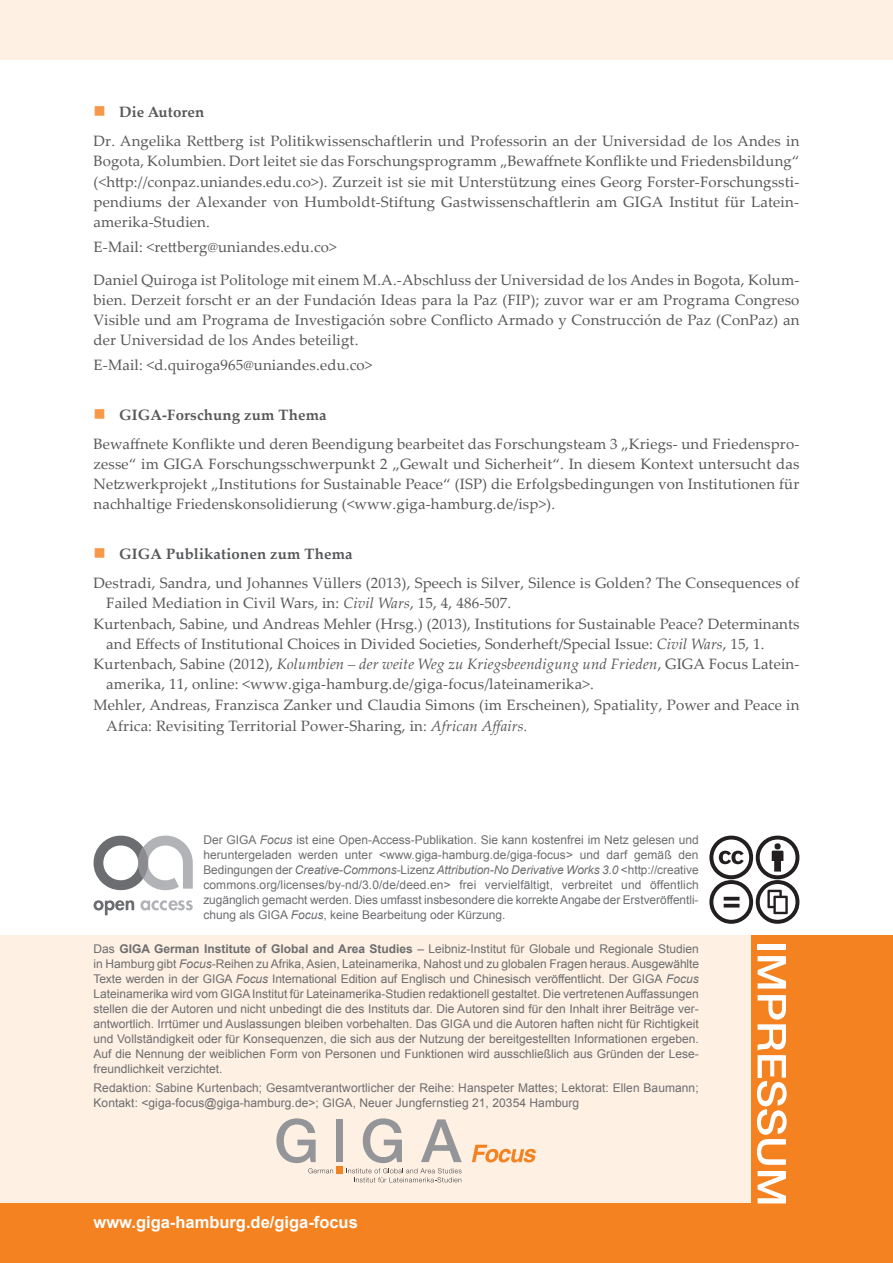
<style>
.page{position:relative;width:893px;height:1263px;background:#fff}
.page>*{position:absolute;margin:0;border:0;box-sizing:border-box;transform-origin:0 0}
.t1{font:700 16.5px "Arial";color:#fff}
.t2{font:15px/20.2px "Palatino Linotype";letter-spacing:.01em;color:#57585a;text-align:justify}
.t3{font:italic 15px "Palatino Linotype";letter-spacing:.01em;color:#57585a}
.t4{font:700 15px "Palatino Linotype";letter-spacing:.01em;color:#57585a}
.t5{font:12px/15px "Arial";letter-spacing:.005em;color:#6c6d70;text-align:justify}
.s1{font-style:italic}
.s2{font-style:normal}
.s3{font-weight:700}
</style>
<div class="page">
<div style="left:0;top:935px;width:893px;height:328px;background:#fef0e2"></div>
<div style="left:752px;top:935px;width:141px;height:328px;background:#f58220"></div>
<div style="left:758px;top:944px;width:28px;height:5px;background:#fff"></div>
<svg style="left:758px;top:956px;width:28px;height:32px"></svg>
<svg style="left:757px;top:995px;width:30px;height:170px"></svg>
<svg style="left:758px;top:1171px;width:28px;height:32px"></svg>
<div style="left:0;top:1203px;width:753px;height:60px;background:#f58220"></div>
<div style="left:0;top:0;width:893px;height:60px;background:#fef0e2"></div>
<div style="left:336px;top:1119px;width:7px;height:43px;background:#939598"></div>
<svg style="left:276px;top:1118px;width:57px;height:55px"></svg>
<svg style="left:346px;top:1118px;width:116px;height:64px"></svg>
<div style="left:336px;top:1166px;width:7px;height:7px;background:#f58220"></div>
<svg style="left:472px;top:1145px;width:64px;height:17px"></svg>
<svg style="left:709px;top:836px;width:90px;height:88px"></svg>
<svg style="left:94px;top:836px;width:99px;height:54px"></svg>
<svg style="left:94px;top:900px;width:40px;height:15px"></svg>
<svg style="left:140px;top:900px;width:53px;height:10px"></svg>
<p class="t4" style="left:119px;top:102px;width:87px">Die Autoren</p>
<p class="t2" style="left:94px;top:130px;width:707px">Dr. Angelika Rettberg ist Politikwissenschaftlerin und Professorin an der Universidad de los Andes in Bogota, Kolumbien. Dort leitet sie das Forschungsprogramm „Bewaffnete Konflikte und Friedensbildung“ (&lt;http://conpaz.uniandes.edu.co&gt;). Zurzeit ist sie mit Unterstützung eines Georg Forster-Forschungssti&shy;pendiums der Alexander von Humboldt-Stiftung Gastwissenschaftlerin am GIGA Institut für Latein&shy;amerika-Studien.</p>
<p class="t2" style="left:94px;top:236px;width:245px">E-Mail: &lt;rettberg@uniandes.edu.co&gt;</p>
<p class="t2" style="left:94px;top:269px;width:707px">Daniel Quiroga ist Politologe mit einem M.A.-Abschluss der Universidad de los Andes in Bogota, Kolum&shy;bien. Derzeit forscht er an der Fundación Ideas para la Paz (FIP); zuvor war er am Programa Congreso Visible und am Programa de Investigación sobre Conflicto Armado y Construcción de Paz (ConPaz) an der Universidad de los Andes beteiligt.</p>
<p class="t2" style="left:94px;top:354px;width:280px">E-Mail: &lt;d.quiroga965@uniandes.edu.co&gt;</p>
<p class="t4" style="left:119px;top:404px;width:209px">GIGA-Forschung zum Thema</p>
<p class="t2" style="left:94px;top:433px;width:707px">Bewaffnete Konflikte und deren Beendigung bearbeitet das Forschungsteam 3 „Kriegs- und Friedenspro&shy;zesse“ im GIGA Forschungsschwerpunkt 2 „Gewalt und Sicherheit“. In diesem Kontext untersucht das Netzwerkprojekt „Institutions for Sustainable Peace“ (ISP) die Erfolgsbedingungen von Institutionen für nachhaltige Friedenskonsolidierung (&lt;www.giga-hamburg.de/isp&gt;).</p>
<p class="t4" style="left:119px;top:544px;width:235px">GIGA Publikationen zum Thema</p>
<p class="t2" style="left:94px;top:572px;width:707px">Destradi, Sandra, und Johannes Vüllers (2013), Speech is Silver, Silence is Golden? The Consequences of</p>
<p class="t2" style="left:106px;top:593px;width:406px">Failed Mediation in Civil Wars, in: <span class="s1">Civil Wars</span>, 15, 4, 486-507.</p>
<p class="t2" style="left:94px;top:613px;width:707px">Kurtenbach, Sabine, und Andreas Mehler (Hrsg.) (2013), Institutions for Sustainable Peace? Determinants</p>
<p class="t2" style="left:106px;top:633px;width:660px">and Effects of Institutional Choices in Divided Societies, Sonderheft/Special Issue: <span class="s1">Civil Wars</span>, 15, 1.</p>
<p class="t3" style="left:94px;top:653px;width:707px"><span class="s2">Kurtenbach, Sabine (2012),</span> Kolumbien – der weite Weg zu Kriegsbeendigung und Frieden<span class="s2">, GIGA Focus Latein-</span></p>
<p class="t2" style="left:106px;top:674px;width:489px">amerika, 11, online: &lt;www.giga-hamburg.de/giga-focus/lateinamerika&gt;.</p>
<p class="t2" style="left:94px;top:694px;width:707px">Mehler, Andreas, Franzisca Zanker und Claudia Simons (im Erscheinen), Spatiality, Power and Peace in</p>
<p class="t2" style="left:106px;top:715px;width:423px">Africa: Revisiting Territorial Power-Sharing, in: <span class="s1">African Affairs.</span></p>
<p class="t5" style="left:203px;top:833px;width:497px">Der GIGA <span class="s1">Focus</span> ist eine Open-Access-Publikation. Sie kann kostenfrei im Netz gelesen und heruntergeladen werden unter &lt;www.giga-hamburg.de/giga-focus&gt; und darf gemäß den Bedingungen der <span class="s1">Creative-Commons</span>-Lizenz <span class="s1">Attribution-No Derivative Works 3.0</span> &lt;http://creative commons.org/licenses/by-nd/3.0/de/deed.en&gt; frei vervielfältigt, verbreitet und öffentlich zugänglich gemacht werden. Dies umfasst insbesondere die korrekte Angabe der Erstveröffentli&shy;chung als GIGA <span class="s1">Focus</span>, keine Bearbeitung oder Kürzung.</p>
<p class="t5" style="left:94px;top:941px;width:607px">Das <span class="s3">GIGA German Institute of Global and Area Studies</span> – Leibniz-Institut für Globale und Regionale Studien in Hamburg gibt <span class="s1">Focus</span>-Reihen zu Afrika, Asien, Lateinamerika, Nahost und zu globalen Fragen heraus. Ausgewählte Texte werden in der GIGA <span class="s1">Focus</span> International Edition auf Englisch und Chinesisch veröffentlicht. Der GIGA <span class="s1">Focus </span>Lateinamerika wird vom GIGA Institut für Lateinamerika-Studien redaktionell gestaltet. Die vertretenen Auffassungen stellen die der Autoren und nicht unbedingt die des Instituts dar. Die Autoren sind für den Inhalt ihrer Beiträge ver&shy;antwortlich. Irrtümer und Auslassungen bleiben vorbehalten. Das GIGA und die Autoren haften nicht für Richtigkeit und Vollständigkeit oder für Konsequenzen, die sich aus der Nutzung der bereitgestellten Informationen ergeben.<br>Auf die Nennung der weiblichen Form von Personen und Funktionen wird ausschließlich aus Gründen der Lese&shy;freundlichkeit verzichtet.</p>
<p class="t5" style="left:94px;top:1080px;width:607px">Redaktion: Sabine Kurtenbach; Gesamtverantwortlicher der Reihe: Hanspeter Mattes; Lektorat: Ellen Baumann;<br>Kontakt: &lt;giga-focus@giga-hamburg.de&gt;; GIGA, Neuer Jungfernstieg 21, 20354 Hamburg</p>
<p class="t1" style="left:94px;top:1211px;width:266px">www.giga-hamburg.de/giga-focus</p>
</div>
